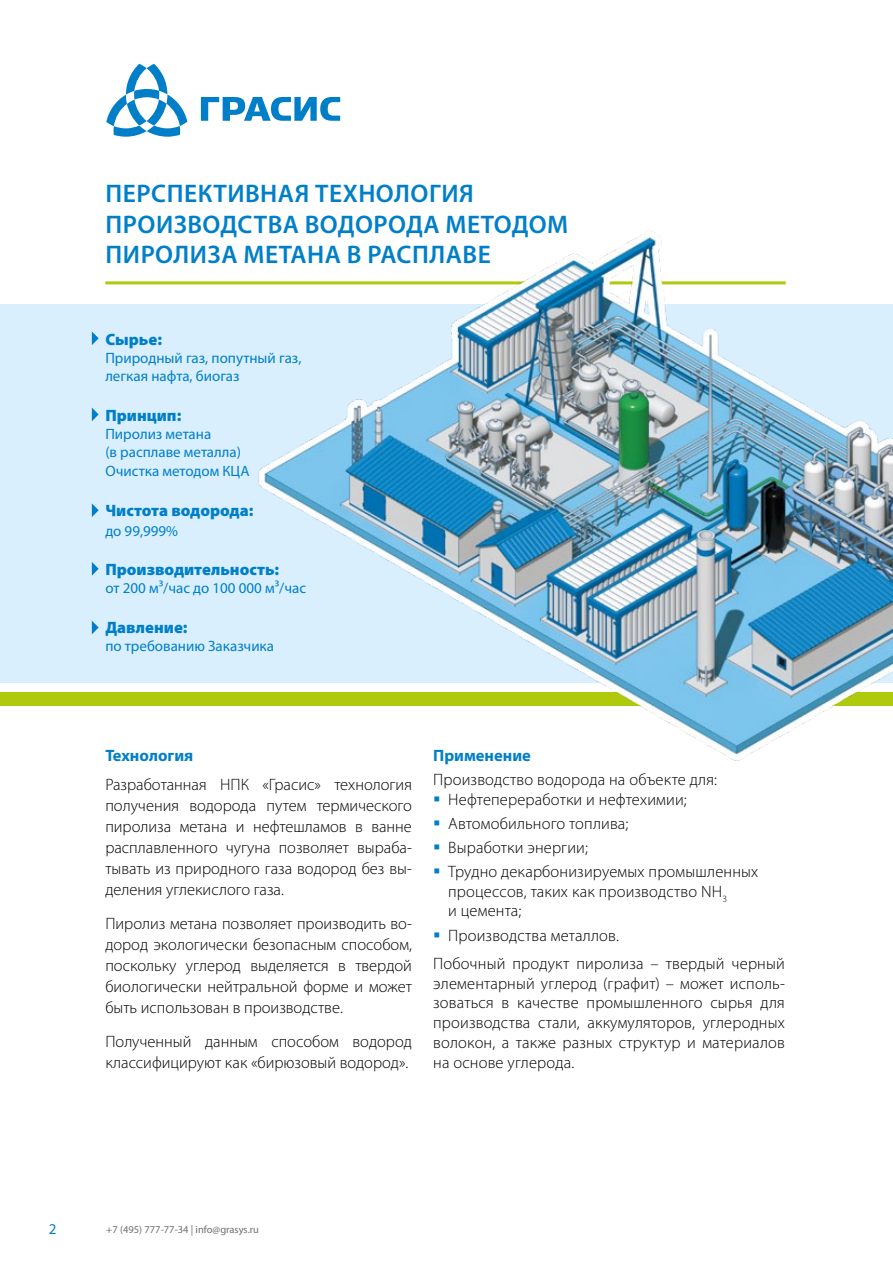
<style>
.page{position:relative;width:893px;height:1263px;background:#fff}
.page>*{position:absolute;margin:0;border:0;box-sizing:border-box;transform-origin:0 0}
.t1{font:600 25.5px/30.6px "Myriad Pro";letter-spacing:.02em;color:#007fc8}
.t2{font:300 16.5px/21px "Myriad Pro";letter-spacing:.01em;color:#000;text-align:justify}
.t3{font:900 16.5px "Myriad Pro";color:#007fc8}
.t4{font:700 16.5px "Myriad Pro";color:#007fc8}
.t5{font:15px/18px "Myriad Pro";color:#007fc8}
.t6{font:10.5px "Myriad Pro";color:#706f6f}
.s1{color:#007fc8}
</style>
<div class="page">
<svg style="left:201px;top:97px;width:139px;height:24px"></svg>
<svg style="left:106px;top:64px;width:81px;height:73px"></svg>
<div style="left:0;top:304px;width:893px;height:378px;background:#daeffd"></div>
<div style="left:0;top:692px;width:893px;height:14px;background:#afca0b"></div>
<hr style="left:105px;top:281px;width:681px;height:3px;background:#afca0b">
<svg style="left:92px;top:331px;width:7px;height:14px"></svg>
<svg style="left:92px;top:407px;width:7px;height:14px"></svg>
<svg style="left:92px;top:503px;width:7px;height:14px"></svg>
<svg style="left:92px;top:562px;width:7px;height:14px"></svg>
<svg style="left:92px;top:621px;width:7px;height:13px"></svg>
<img style="left:256px;top:230px;width:636px;height:531px">
<h1 class="t1" style="left:106px;top:177px;width:464px">ПЕРСПЕКТИВНАЯ ТЕХНОЛОГИЯ<br>ПРОИЗВОДСТВА ВОДОРОДА МЕТОДОМ<br>ПИРОЛИЗА МЕТАНА В РАСПЛАВЕ</h1>
<p class="t3" style="left:105px;top:328px;width:58px">Сырье:</p>
<p class="t5" style="left:105px;top:349px;width:198px">Природный газ, попутный газ, легкая нафта, биогаз</p>
<p class="t3" style="left:105px;top:404px;width:78px">Принцип:</p>
<p class="t5" style="left:105px;top:424px;width:137px">Пиролиз метана<br>(в расплаве металла)</p>
<p class="t5" style="left:105px;top:462px;width:146px">Очистка методом КЦА</p>
<p class="t3" style="left:105px;top:499px;width:150px">Чистота водорода:</p>
<p class="t5" style="left:105px;top:521px;width:74px">до 99,999%</p>
<p class="t3" style="left:105px;top:559px;width:175px">Производительность:</p>
<p class="t5" style="left:105px;top:579px;width:202px">от 200 м³/час до 100 000 м³/час</p>
<p class="t3" style="left:105px;top:616px;width:84px">Давление:</p>
<p class="t5" style="left:105px;top:637px;width:170px">по требованию Заказчика</p>
<p class="t4" style="left:105px;top:744px;width:89px">Технология</p>
<p class="t2" style="left:105px;top:774px;width:308px">Разработанная НПК «Грасис» технология получения водорода путем термического пиролиза метана и нефтешламов в ванне расплавленного чугуна позволяет выраба&shy;тывать из природного газа водород без вы&shy;деления углекислого газа.</p>
<p class="t2" style="left:105px;top:913px;width:308px">Пиролиз метана позволяет производить во&shy;дород экологически безопасным способом, поскольку углерод выделяется в твердой биологически нейтральной форме и может быть использован в производстве.</p>
<p class="t2" style="left:105px;top:1031px;width:308px">Полученный данным способом водород классифицируют как «бирюзовый водород».</p>
<p class="t4" style="left:433px;top:745px;width:99px">Применение</p>
<p class="t2" style="left:433px;top:769px;width:285px">Производство водорода на объекте для:</p>
<p class="t2" style="left:433px;top:789px;width:255px"><span class="s1">▪</span> Нефтепереработки и нефтехимии;</p>
<p class="t2" style="left:433px;top:813px;width:197px"><span class="s1">▪</span> Автомобильного топлива;</p>
<p class="t2" style="left:433px;top:837px;width:156px"><span class="s1">▪</span> Выработки энергии;</p>
<p class="t2" style="left:448px;top:861px;width:312px;line-height:19.8px;text-align:left;text-indent:-15px"><span class="s1">▪</span> Трудно декарбонизируемых промышленных процессов, таких как производство NH<sub>3<br></sub>и цемента;</p>
<p class="t2" style="left:433px;top:921px;width:353px;line-height:28.3px"><span class="s1">▪</span> Производства металлов.<br>Побочный продукт пиролиза – твердый черный</p>
<p class="t2" style="left:433px;top:973px;width:353px;line-height:19.8px">элементарный углерод (графит) – может исполь&shy;зоваться в качестве промышленного сырья для производства стали, аккумуляторов, углеродных волокон, а также разных структур и материалов на основе углерода.</p>
<p class="t5" style="left:49px;top:1220px;width:9px">2</p>
<p class="t6" style="left:106px;top:1222px;width:154px">+7 (495) 777-77-34 | info@grasys.ru</p>
</div>
